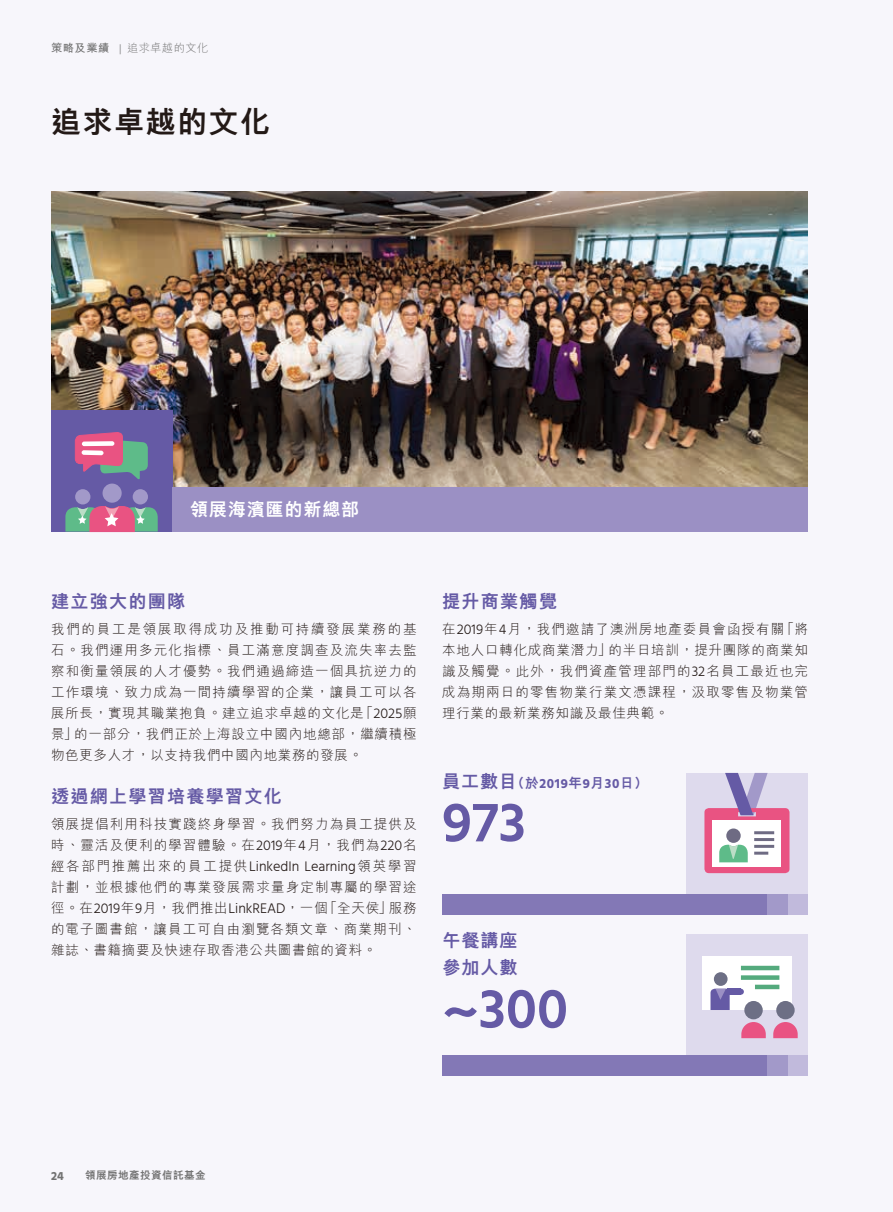
<style>
.page{position:relative;width:893px;height:1212px;background:#f7f6fb}
.page>*{position:absolute;margin:0;border:0;box-sizing:border-box;transform-origin:0 0}
.t1{font:600 57px "Hind";color:#655aa5}
.t2{font:800 30px "M Hei HK";letter-spacing:.05em;color:#231916}
.t3{font:800 18px "M Hei HK";letter-spacing:.075em;color:#655aa5}
.t4{font:800 18px "M Hei HK";letter-spacing:.05em;color:#fff}
.t5{font:800 18px/27px "M Hei HK";letter-spacing:.05em;color:#655aa5}
.t6{font:300 13.5px/21px "M Hei HK";letter-spacing:.06em;color:#231916;text-align:justify}
.t7{font:700 13.5px "Hind";letter-spacing:.05em;color:#655aa5}
.t8{font:700 12px "Hind";color:#727272}
.t9{font:300 11.25px "M Hei HK";letter-spacing:.05em;color:#727272}
.t10{font:800 10.5px "M Hei HK";letter-spacing:.05em;color:#727272}
.s1{font-weight:700}
.s2{font-family:"Hind"}
.s3{font-size:14.25px}
.s4{font-family:"Hind";font-size:14.25px}
.s5{font-family:"M Hei HK";font-weight:800;font-size:18px}
.s6{font-family:"M Hei HK";font-weight:800}
</style>
<div class="page">
<img style="left:51px;top:191px;width:757px;height:296px">
<div style="left:686px;top:934px;width:122px;height:122px;background:#dedaed"></div>
<div style="left:787px;top:1055px;width:21px;height:21px;background:#c1badc"></div>
<div style="left:442px;top:1055px;width:325px;height:21px;background:#8378b6"></div>
<div style="left:767px;top:1055px;width:20px;height:21px;background:#a299c9"></div>
<div style="left:703px;top:956px;width:89px;height:54px;background:#fff"></div>
<svg style="left:741px;top:1022px;width:25px;height:16px"></svg>
<div style="left:744px;top:1001px;width:19px;height:18px;background:#6d6f85;border-radius:50%"></div>
<svg style="left:773px;top:1022px;width:25px;height:16px"></svg>
<div style="left:776px;top:1001px;width:19px;height:18px;background:#6d6f85;border-radius:50%"></div>
<div style="left:714px;top:972px;width:14px;height:14px;background:#6d6f85;border-radius:50%"></div>
<svg style="left:741px;top:989px;width:3px;height:6px"></svg>
<div style="left:727px;top:989px;width:14px;height:6px;background:#655aa5"></div>
<svg style="left:710px;top:989px;width:20px;height:21px"></svg>
<hr style="left:741px;top:966px;width:38px;height:4px;background:#54aa7d">
<div style="left:741px;top:975px;width:38px;height:5px;background:#54aa7d"></div>
<hr style="left:755px;top:985px;width:24px;height:4px;background:#54aa7d">
<div style="left:686px;top:773px;width:122px;height:122px;background:#dedaed"></div>
<div style="left:787px;top:894px;width:21px;height:21px;background:#c1badc"></div>
<div style="left:442px;top:894px;width:325px;height:21px;background:#8378b6"></div>
<div style="left:767px;top:894px;width:20px;height:21px;background:#a299c9"></div>
<svg style="left:704px;top:773px;width:85px;height:100px"></svg>
<div style="left:51px;top:410px;width:122px;height:121px;background:#655aa5"></div>
<div style="left:133px;top:489px;width:15px;height:15px;background:#a299c9;border-radius:50%"></div>
<div style="left:75px;top:489px;width:15px;height:15px;background:#a299c9;border-radius:50%"></div>
<div style="left:103px;top:484px;width:19px;height:19px;background:#a299c9;border-radius:50%"></div>
<svg style="left:75px;top:432px;width:73px;height:48px"></svg>
<svg style="left:65px;top:506px;width:93px;height:26px;background:#a58e92"></svg>
<div style="left:173px;top:487px;width:635px;height:44px;background:#9b90c4"></div>
<p class="t9" style="left:51px;top:40px;width:159px"><span class="s1">策略及業績</span> <span class="s2">|</span> 追求卓越的文化</p>
<h2 class="t2" style="left:51px;top:107px;width:221px">追求卓越的文化</h2>
<h3 class="t4" style="left:190px;top:500px;width:171px">領展海濱匯的新總部</h3>
<h3 class="t3" style="left:51px;top:592px;width:136px">建立強大的團隊</h3>
<p class="t6" style="left:51px;top:618px;width:367px">我們的員工是領展取得成功及推動可持續發展業務的基石<span class="s3">。</span>我們運用多元化指標<span class="s3">、</span>員工滿意度調查及流失率去監察和衡量領展的人才優勢<span class="s3">。</span>我們通過締造一個具抗逆力的工作環境<span class="s3">、</span>致力成為一間持續學習的企業<span class="s3">，</span>讓員工可以各展所長<span class="s3">，</span>實現其職業抱負<span class="s3">。</span>建立追求卓越的文化是<span class="s3">「</span><span class="s4">2025</span>願景<span class="s3">」</span>的一部分<span class="s3">，</span>我們正於上海設立中國內地總部<span class="s3">，</span>繼續積極物色更多人才<span class="s3">，</span>以支持我們中國內地業務的發展<span class="s3">。</span></p>
<h3 class="t3" style="left:51px;top:787px;width:232px">透過網上學習培養學習文化</h3>
<p class="t6" style="left:51px;top:813px;width:367px">領展提倡利用科技實踐終身學習<span class="s3">。</span>我們努力為員工提供及時<span class="s3">、</span>靈活及便利的學習體驗<span class="s3">。</span>在<span class="s4">2019</span>年<span class="s4">4</span>月<span class="s3">，</span>我們為<span class="s4">220</span>名經各部門推薦出來的員工提供<span class="s4">LinkedIn Learning</span>領英學習計劃<span class="s3">，</span>並根據他們的專業發展需求量身定制專屬的學習途徑<span class="s3">。</span>在<span class="s4">2019</span>年<span class="s4">9</span>月<span class="s3">，</span>我們推出<span class="s4">LinkREAD</span><span class="s3">，</span>一個<span class="s3">「</span>全天侯<span class="s3">」</span>服務的電子圖書館<span class="s3">，</span>讓員工可自由瀏覽各類文章<span class="s3">、</span>商業期刊<span class="s3">、</span>雜誌<span class="s3">、</span>書籍摘要及快速存取香港公共圖書館的資料<span class="s3">。</span></p>
<h3 class="t3" style="left:442px;top:592px;width:116px">提升商業觸覺</h3>
<p class="t6" style="left:442px;top:618px;width:367px">在<span class="s4">2019</span>年<span class="s4">4</span>月<span class="s3">，</span>我們邀請了澳洲房地產委員會函授有關<span class="s3">「</span>將本地人口轉化成商業潛力<span class="s3">」</span>的半日培訓<span class="s3">，</span>提升團隊的商業知識及觸覺<span class="s3">。</span>此外<span class="s3">，</span>我們資產管理部門的<span class="s4">32</span>名員工最近也完成為期兩日的零售物業行業文憑課程<span class="s3">，</span>汲取零售及物業管理行業的最新業務知識及最佳典範<span class="s3">。</span></p>
<p class="t7" style="left:442px;top:775px;width:207px"><span class="s5">員工數目</span><span class="s6">（於</span>2019<span class="s6">年</span>9<span class="s6">月</span>30<span class="s6">日）</span></p>
<h1 class="t1" style="left:442px;top:783px;width:85px">973</h1>
<h3 class="t5" style="left:443px;top:926px;width:76px">午餐講座參加人數</h3>
<h1 class="t1" style="left:443px;top:969px;width:127px">~300</h1>
<p class="t8" style="left:51px;top:1169px;width:14px">24</p>
<p class="t10" style="left:85px;top:1170px;width:122px">領展房地產投資信託基金</p>
</div>
